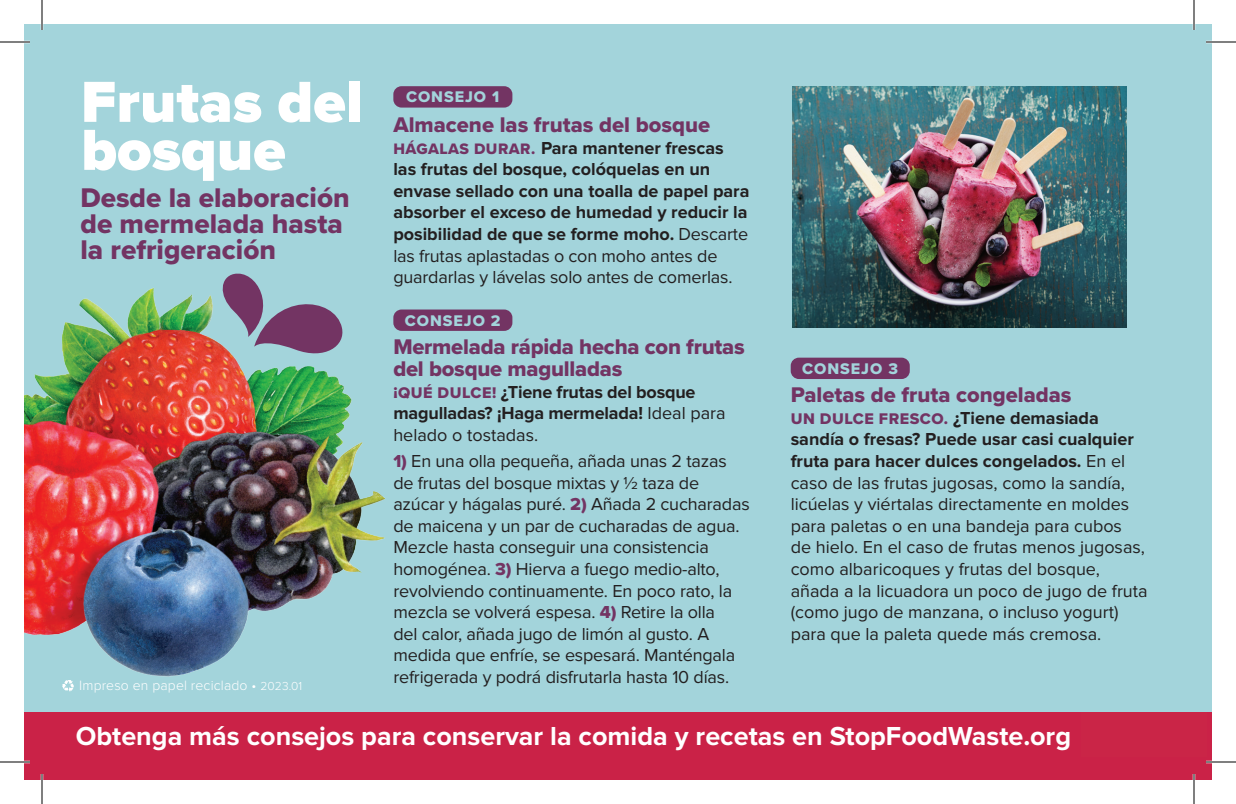
<style>
.page{position:relative;width:1236px;height:804px;background:#fff}
.page>*{position:absolute;margin:0;border:0;box-sizing:border-box;transform-origin:0 0}
.t1{font:900 60px/48px "Proxima Nova";color:#fff}
.t2{font:28px/26px "Proxima Nova Extrabld";color:#733463}
.t3{font:700 27px "Proxima Nova";color:#fff}
.t4{font:22px/22px "Proxima Nova Extrabld";letter-spacing:-.01em;color:#733463}
.t5{font:18px/21.6px "Proxima Nova";letter-spacing:-.01em;color:#231f20}
.t6{font:700 18px/21.6px "Proxima Nova";color:#231f20}
.t7{font:16px "Proxima Nova Extrabld";letter-spacing:.06em;color:#a3d4db}
.t8{font:300 14px "Proxima Nova";letter-spacing:.01em;color:#fff}
.s1{font-size:12px}
.s2{font-family:"Proxima Nova Extrabld";font-weight:400;font-size:15.6px;color:#733463}
.s3{font-weight:400}
.s4{font-family:"Proxima Nova Extrabld";font-weight:400;font-size:16px;color:#733463}
.s5{font-family:"Proxima Nova Extrabld";color:#733463}
.s6{font-family:"Proxima Nova Extrabld";font-size:16px;color:#733463}
.s7{font-weight:700}
</style>
<div class="page">
<div style="left:24px;top:24px;width:1188px;height:738px;background:#a3d4db"></div>
<img style="left:24px;top:288px;width:361px;height:389px">
<img style="left:792px;top:86px;width:334px;height:241px">
<svg style="left:218px;top:273px;width:128px;height:88px"></svg>
<div style="left:393px;top:310px;width:119px;height:21px;background:#733463;border-radius:8px"></div>
<div style="left:791px;top:358px;width:119px;height:21px;background:#733463;border-radius:8px"></div>
<div style="left:393px;top:86px;width:119px;height:22px;background:#733463;border-radius:8px"></div>
<svg style="left:62px;top:680px;width:12px;height:12px"></svg>
<div style="left:24px;top:712px;width:1188px;height:68px;background:#ca2247"></div>
<hr style="left:0;top:41px;width:30px;height:2px;background:#fff">
<hr style="left:1206px;top:41px;width:30px;height:2px;background:#fff">
<hr style="left:0;top:761px;width:30px;height:2px;background:#fff">
<hr style="left:1206px;top:761px;width:30px;height:2px;background:#fff">
<hr style="left:41px;top:0;width:2px;height:30px;background:#fff">
<hr style="left:41px;top:774px;width:2px;height:30px;background:#fff">
<hr style="left:1193px;top:0;width:2px;height:30px;background:#fff">
<hr style="left:1193px;top:774px;width:2px;height:30px;background:#fff">
<hr style="left:0;top:42px;width:30px;height:1px;background:#000">
<hr style="left:1206px;top:42px;width:30px;height:1px;background:#000">
<hr style="left:0;top:762px;width:30px;height:1px;background:#000">
<hr style="left:1206px;top:762px;width:30px;height:1px;background:#000">
<hr style="left:42px;top:0;width:1px;height:30px;background:#000">
<hr style="left:42px;top:774px;width:1px;height:30px;background:#000">
<hr style="left:1194px;top:0;width:1px;height:30px;background:#000">
<hr style="left:1194px;top:774px;width:1px;height:30px;background:#000">
<h1 class="t1" style="left:81px;top:80px;width:283px">Frutas del bosque</h1>
<h2 class="t2" style="left:80px;top:184px;width:271px">Desde la elaboración de mermelada hasta la refrigeración</h2>
<p class="t8" style="left:79px;top:679px;width:224px">Impreso en papel reciclado • <span class="s1">2023.01</span></p>
<p class="t7" style="left:406px;top:85px;width:95px">CONSEJO 1</p>
<p class="t4" style="left:393px;top:113px;width:318px">Almacene las frutas del bosque</p>
<p class="t6" style="left:393px;top:137px;width:358px"><span class="s2">HÁGALAS DURAR.</span> Para mantener frescas las frutas del bosque, colóquelas en un envase sellado con una toalla de papel para absorber el exceso de humedad y reducir la posibilidad de que se forme moho. <span class="s3">Descarte las frutas aplastadas o con moho antes de guardarlas y lávelas solo antes de comerlas.</span></p>
<p class="t7" style="left:405px;top:308px;width:97px">CONSEJO 2</p>
<p class="t4" style="left:393px;top:335px;width:353px">Mermelada rápida hecha con frutas del bosque magulladas</p>
<p class="t6" style="left:393px;top:381px;width:334px"><span class="s4">¡QUÉ DULCE!</span> ¿Tiene frutas del bosque magulladas? ¡Haga mermelada! <span class="s3">Ideal para helado o tostadas.</span></p>
<p class="t5" style="left:393px;top:451px;width:358px"><span class="s5">1)</span> En una olla pequeña, añada unas 2 tazas de frutas del bosque mixtas y ½ taza de azúcar y hágalas puré. <span class="s5">2)</span> Añada 2 cucharadas de maicena y un par de cucharadas de agua.<br>Mezcle hasta conseguir una consistencia homogénea. <span class="s5">3)</span> Hierva a fuego medio-alto, revolviendo continuamente. En poco rato, la mezcla se volverá espesa. <span class="s5">4)</span> Retire la olla<br>del calor, añada jugo de limón al gusto. A medida que enfríe, se espesará. Manténgala refrigerada y podrá disfrutarla hasta 10 días.</p>
<p class="t7" style="left:802px;top:357px;width:97px">CONSEJO 3</p>
<p class="t4" style="left:791px;top:383px;width:282px">Paletas de fruta congeladas</p>
<p class="t5" style="left:791px;top:407px;width:358px"><span class="s6">UN DULCE FRESCO.</span> <span class="s7">¿Tiene demasiada sandía o fresas? Puede usar casi cualquier fruta para hacer dulces congelados.</span> En el caso de las frutas jugosas, como la sandía, licúelas y viértalas directamente en moldes para paletas o en una bandeja para cubos<br>de hielo. En el caso de frutas menos jugosas, como albaricoques y frutas del bosque, añada a la licuadora un poco de jugo de fruta (como jugo de manzana, o incluso yogurt) para que la paleta quede más cremosa.</p>
<h3 class="t3" style="left:76px;top:721px;width:997px">Obtenga más consejos para conservar la comida y recetas en StopFoodWaste.org</h3>
</div>
